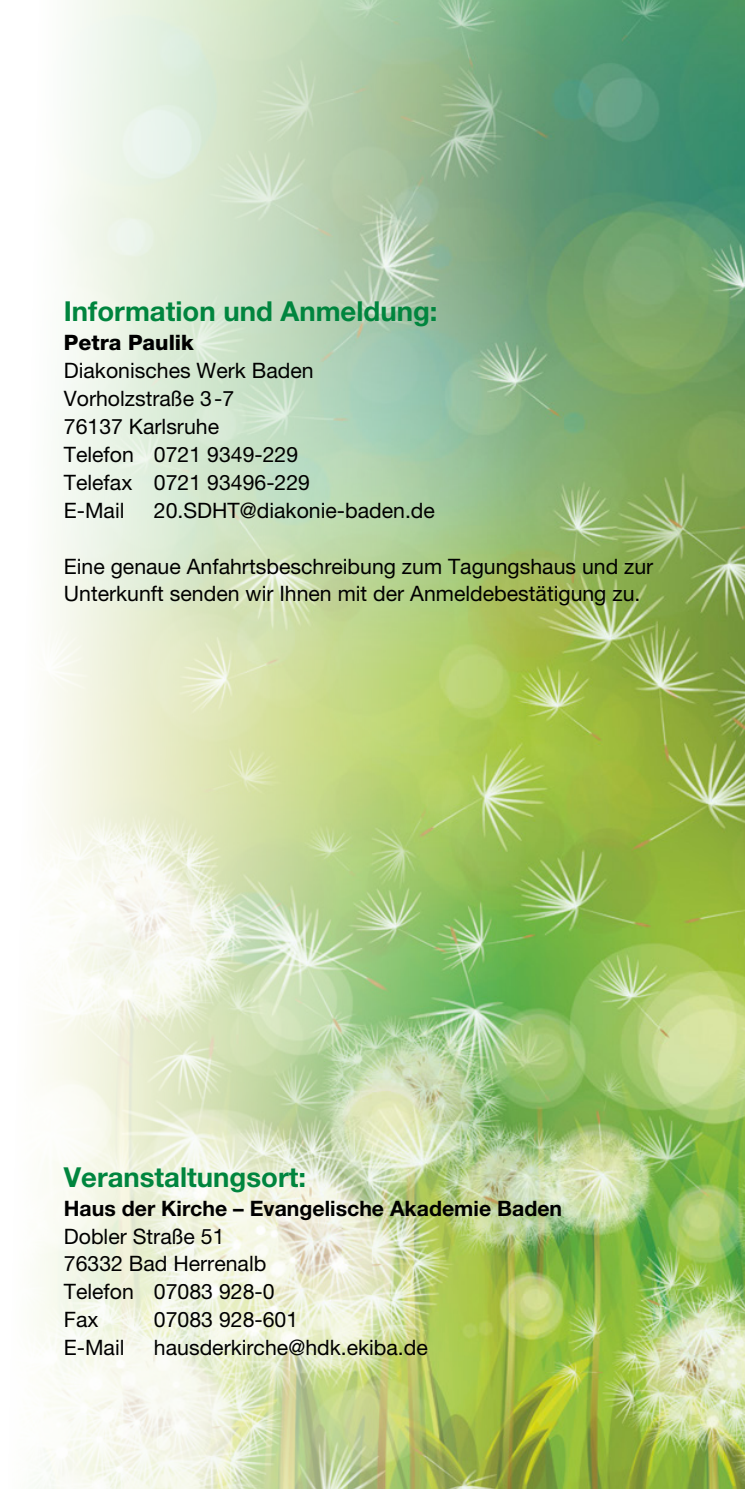
<style>
.page{position:relative;width:745px;height:1489px;background:#fff}
.page>*{position:absolute;margin:0;border:0;box-sizing:border-box;transform-origin:0 0}
.t1{font:700 27.5px "Helvetica Neue LT Pro";color:#00853e}
.t2{font:21.25px/28px "Helvetica Neue LT Pro";color:#000}
.t3{font:700 21.25px "Helvetica Neue LT Pro";color:#000}
.t4{font:800 21.25px "Helvetica Neue LT Pro";color:#000}
</style>
<div class="page">
<img style="left:539px;top:0;width:205px;height:1488px">
<img style="left:34px;top:0;width:505px;height:1488px">
<p class="t1" style="left:64px;top:294px;width:375px">Information und Anmeldung:</p>
<p class="t4" style="left:64px;top:330px;width:131px">Petra Paulik</p>
<p class="t2" style="left:64px;top:356px;width:251px">Diakonisches Werk Baden<br>Vorholzstraße 3-7<br>76137 Karlsruhe<br>Telefon 0721 9349-229<br>Telefax 0721 93496-229<br>E-Mail</p>
<p class="t2" style="left:154px;top:496px;width:282px">20.SDHT@diakonie-baden.de</p>
<p class="t2" style="left:64px;top:551px;width:590px">Eine genaue Anfahrtsbeschreibung zum Tagungshaus und zur<br>Unterkunft senden wir Ihnen mit der Anmeldebestätigung zu.</p>
<p class="t1" style="left:64px;top:1159px;width:243px">Veranstaltungsort:</p>
<p class="t3" style="left:64px;top:1194px;width:499px">Haus der Kirche – Evangelische Akademie Baden</p>
<p class="t2" style="left:64px;top:1221px;width:212px">Dobler Straße 51<br>76332 Bad Herrenalb<br>Telefon 07083 928-0<br>Fax</p>
<p class="t2" style="left:154px;top:1305px;width:146px">07083 928-601</p>
<p class="t2" style="left:64px;top:1333px;width:62px">E-Mail</p>
<p class="t2" style="left:154px;top:1333px;width:275px">hausderkirche@hdk.ekiba.de</p>
</div>
